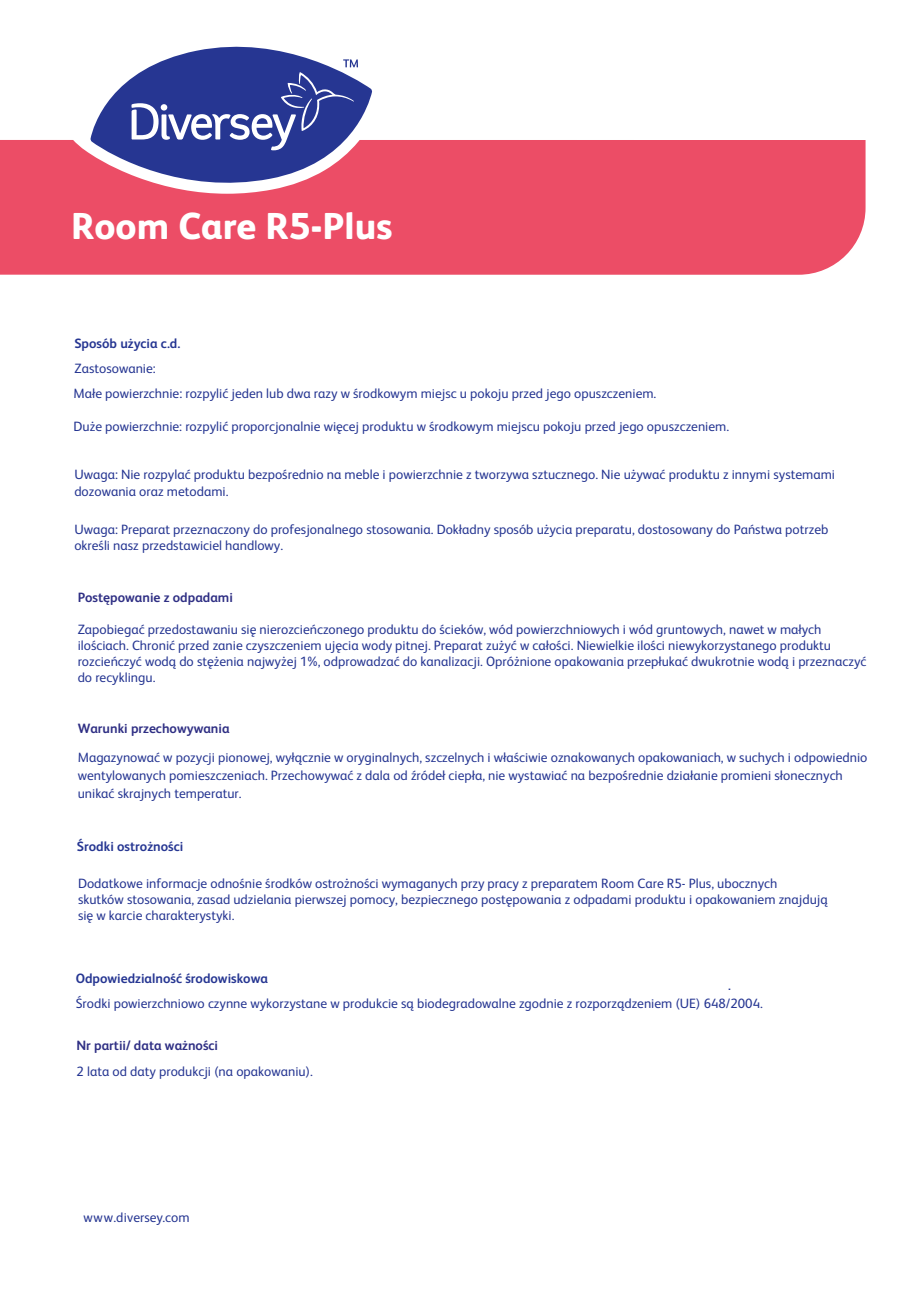
<style>
.page{position:relative;width:919px;height:1289px;background:#fff}
.page>*{position:absolute;margin:0;border:0;box-sizing:border-box;transform-origin:0 0}
.t1{font:800 37.5px "FS Albert Pro";color:#fff}
.t2{font:15px "Arial";color:#263692}
.t3{font:13.5px/16.2px "FS Albert Pro";color:#263692}
.t4{font:700 13.5px "FS Albert Pro";color:#2f2f84}
.t5{font:700 13.5px "FS Albert Pro";color:#263692}
</style>
<div class="page">
<div style="left:0;top:140px;width:865px;height:135px;background:#ec4d66"></div>
<svg style="left:70px;top:140px;width:317px;height:54px;background:#ed5870"></svg>
<svg style="left:90px;top:46px;width:282px;height:149px"></svg>
<h1 class="t1" style="left:71px;top:196px;width:323px">Room Care R5-Plus</h1>
<p class="t5" style="left:74px;top:334px;width:108px">Sposób użycia c.d.</p>
<p class="t3" style="left:74px;top:359px;width:83px">Zastosowanie:</p>
<p class="t3" style="left:73px;top:384px;width:584px">Małe powierzchnie: rozpylić jeden lub dwa razy w środkowym miejsc u pokoju przed jego opuszczeniem.</p>
<p class="t3" style="left:73px;top:417px;width:657px">Duże powierzchnie: rozpylić proporcjonalnie więcej produktu w środkowym miejscu pokoju przed jego opuszczeniem.</p>
<p class="t3" style="left:74px;top:465px;width:762px">Uwaga: Nie rozpylać produktu bezpośrednio na meble i powierzchnie z tworzywa sztucznego. Nie używać produktu z innymi systemami dozowania oraz metodami.</p>
<p class="t3" style="left:74px;top:520px;width:755px">Uwaga: Preparat przeznaczony do profesjonalnego stosowania. Dokładny sposób użycia preparatu, dostosowany do Państwa potrzeb określi nasz przedstawiciel handlowy.</p>
<p class="t4" style="left:78px;top:588px;width:157px">Postępowanie z odpadami</p>
<p class="t3" style="left:78px;top:620px;width:790px">Zapobiegać przedostawaniu się nierozcieńczonego produktu do ścieków, wód powierzchniowych i wód gruntowych, nawet w małych ilościach. Chronić przed zanie czyszczeniem ujęcia wody pitnej. Preparat zużyć w całości. Niewielkie ilości niewykorzystanego produktu rozcieńczyć wodą do stężenia najwyżej 1%, odprowadzać do kanalizacji. Opróżnione opakowania przepłukać dwukrotnie wodą i przeznaczyć do recyklingu.</p>
<p class="t4" style="left:78px;top:719px;width:153px">Warunki przechowywania</p>
<p class="t3" style="left:78px;top:747px;width:791px;line-height:18px">Magazynować w pozycji pionowej, wyłącznie w oryginalnych, szczelnych i właściwie oznakowanych opakowaniach, w suchych i odpowiednio wentylowanych pomieszczeniach. Przechowywać z dala od źródeł ciepła, nie wystawiać na bezpośrednie działanie promieni słonecznych unikać skrajnych temperatur.</p>
<p class="t5" style="left:77px;top:836px;width:108px">Środki ostrożności</p>
<p class="t3" style="left:78px;top:874px;width:751px">Dodatkowe informacje odnośnie środków ostrożności wymaganych przy pracy z preparatem Room Care R5- Plus, ubocznych<br>skutków stosowania, zasad udzielania pierwszej pomocy, bezpiecznego postępowania z odpadami produktu i opakowaniem znajdują się w karcie charakterystyki.</p>
<p class="t5" style="left:76px;top:968px;width:194px">Odpowiedzialność środowiskowa</p>
<p class="t2" style="left:727px;top:974px;width:6px">.</p>
<p class="t3" style="left:76px;top:994px;width:688px">Środki powierzchniowo czynne wykorzystane w produkcie są biodegradowalne zgodnie z rozporządzeniem (UE) 648/2004.</p>
<p class="t4" style="left:76px;top:1036px;width:143px">Nr partii/ data ważności</p>
<p class="t3" style="left:76px;top:1062px;width:238px">2 lata od daty produkcji (na opakowaniu).</p>
<p class="t3" style="left:83px;top:1208px;width:108px">www.diversey.com</p>
</div>
